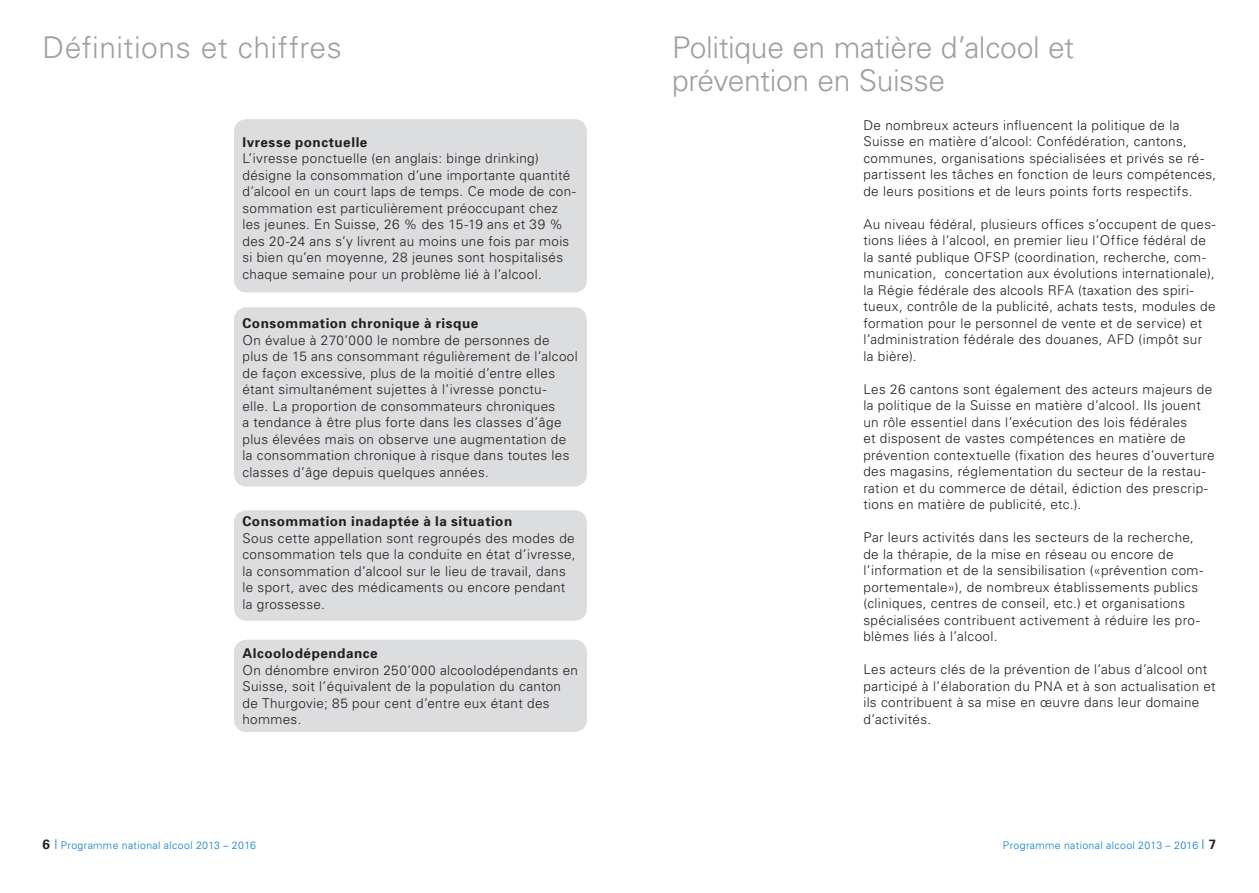
<style>
.page{position:relative;width:1259px;height:893px;background:#fff}
.page>*{position:absolute;margin:0;border:0;box-sizing:border-box;transform-origin:0 0}
.t1{font:300 30px/33px "Univers";letter-spacing:-.01em;color:#9d9fa2}
.t2{font:300 30px "Univers";letter-spacing:.015em;color:#9d9fa2}
.t3{font:300 13.5px/16.5px "Univers";letter-spacing:.025em;color:#231f20}
.t4{font:700 13.5px "Univers";letter-spacing:.035em;color:#231f20}
.t5{font:300 10.5px "Univers";letter-spacing:.035em;color:#007cc2}
.s1{font-weight:700;font-size:13.5px;color:#231f20}
.s2{font-size:13.5px}
</style>
<div class="page">
<div style="left:234px;top:640px;width:353px;height:92px;background:#dcdddf;border-radius:13px"></div>
<div style="left:234px;top:510px;width:353px;height:111px;background:#dcdddf;border-radius:13px"></div>
<div style="left:234px;top:307px;width:353px;height:180px;background:#dcdddf;border-radius:13px"></div>
<div style="left:234px;top:119px;width:353px;height:174px;background:#dcdddf;border-radius:13px"></div>
<h1 class="t2" style="left:43px;top:30px;width:301px">Définitions et chiffres</h1>
<h1 class="t1" style="left:672px;top:30px;width:404px">Politique en matière d’alcool et prévention en Suisse</h1>
<p class="t4" style="left:242px;top:133px;width:126px">Ivresse ponctuelle</p>
<p class="t3" style="left:242px;top:150px;width:335px">L’ivresse ponctuelle (en anglais: binge drinking) désigne la consommation d’une importante quantité d’alcool en un court laps de temps. Ce mode de con&shy;sommation est particulièrement préoccupant chez les jeunes. En Suisse, 26 % des 15-19 ans et 39 % des 20-24 ans s’y livrent au moins une fois par mois si bien qu’en moyenne, 28 jeunes sont hospitalisés chaque semaine pour un problème lié à l’alcool.</p>
<p class="t4" style="left:242px;top:315px;width:237px">Consommation chronique à risque</p>
<p class="t3" style="left:242px;top:331px;width:337px">On évalue à 270’000 le nombre de personnes de plus de 15 ans consommant régulièrement de l’alcool de façon excessive, plus de la moitié d’entre elles étant simultanément sujettes à l’ivresse ponctu-<br>elle. La proportion de consommateurs chroniques<br>a tendance à être plus forte dans les classes d’âge plus élevées mais on observe une augmentation de la consommation chronique à risque dans toutes les classes d’âge depuis quelques années.</p>
<p class="t4" style="left:242px;top:513px;width:271px">Consommation inadaptée à la situation</p>
<p class="t3" style="left:242px;top:529px;width:335px">Sous cette appellation sont regroupés des modes de consommation tels que la conduite en état d’ivresse, la consommation d’alcool sur le lieu de travail, dans le sport, avec des médicaments ou encore pendant la grossesse.</p>
<p class="t4" style="left:242px;top:645px;width:137px">Alcoolodépendance</p>
<p class="t3" style="left:242px;top:661px;width:337px">On dénombre environ 250’000 alcoolodépendants en Suisse, soit l’équivalent de la population du canton de Thurgovie; 85 pour cent d’entre eux étant des hommes.</p>
<p class="t3" style="left:863px;top:116px;width:354px">De nombreux acteurs influencent la politique de la Suisse en matière d’alcool: Confédération, cantons, communes, organisations spécialisées et privés se ré&shy;partissent les tâches en fonction de leurs compétences, de leurs positions et de leurs points forts respectifs.</p>
<p class="t3" style="left:863px;top:215px;width:354px">Au niveau fédéral, plusieurs offices s’occupent de ques&shy;tions liées à l’alcool, en premier lieu l’Office fédéral de la santé publique OFSP (coordination, recherche, com&shy;munication, concertation aux évolutions internationale), la Régie fédérale des alcools RFA (taxation des spiri&shy;tueux, contrôle de la publicité, achats tests, modules de formation pour le personnel de vente et de service) et l’administration fédérale des douanes, AFD (impôt sur la bière).</p>
<p class="t3" style="left:863px;top:380px;width:353px">Les 26 cantons sont également des acteurs majeurs de la politique de la Suisse en matière d’alcool. Ils jouent un rôle essentiel dans l’exécution des lois fédérales<br>et disposent de vastes compétences en matière de prévention contextuelle (fixation des heures d’ouverture des magasins, réglementation du secteur de la restau&shy;ration et du commerce de détail, édiction des prescrip&shy;tions en matière de publicité, etc.).</p>
<p class="t3" style="left:863px;top:529px;width:341px">Par leurs activités dans les secteurs de la recherche, de la thérapie, de la mise en réseau ou encore de l’information et de la sensibilisation («prévention com&shy;portementale»), de nombreux établissements publics (cliniques, centres de conseil, etc.) et organisations spécialisées contribuent activement à réduire les pro&shy;blèmes liés à l’alcool.</p>
<p class="t3" style="left:863px;top:661px;width:354px">Les acteurs clés de la prévention de l’abus d’alcool ont participé à l’élaboration du PNA et à son actualisation et ils contribuent à sa mise en œuvre dans leur domaine d’activités.</p>
<p class="t5" style="left:43px;top:839px;width:215px"><span class="s1">6</span> <span class="s2">|</span> Programme national alcool 2013 – 2016</p>
<p class="t5" style="left:1003px;top:839px;width:215px">Programme national alcool 2013 – 2016 <span class="s2">|</span> <span class="s1">7</span></p>
</div>
